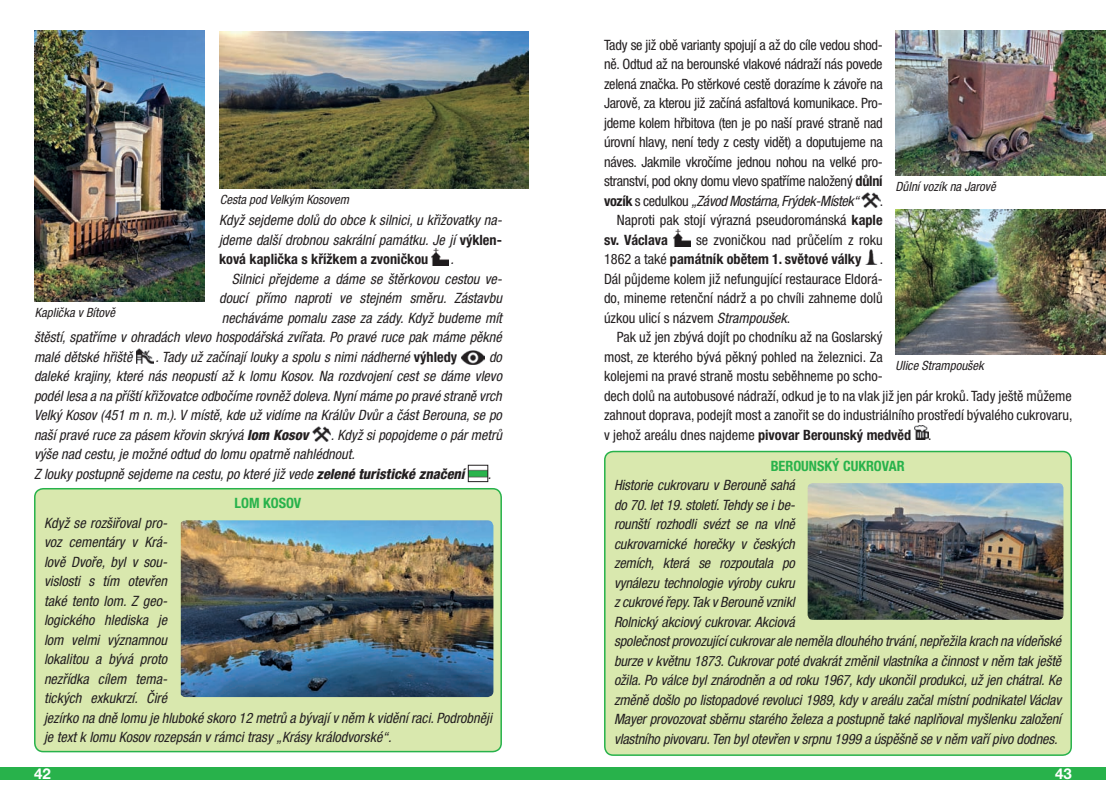
<style>
.page{position:relative;width:1106px;height:808px;background:#fff}
.page>*{position:absolute;margin:0;border:0;box-sizing:border-box;transform-origin:0 0}
.t1{font:700 15px "Helvetica Neue LT Pro";color:#fff}
.t2{font:italic condensed 14.25px/19.5px "Helvetica Neue LT Pro";color:#231f20}
.t3{font:condensed 14.25px/19.5px "Helvetica Neue LT Pro";color:#231f20;text-align:justify}
.t4{font:700 condensed 14.25px "Helvetica Neue LT Pro";color:#28b24b}
.t5{font:700 condensed 14.25px "Helvetica Neue LT Pro";letter-spacing:-.01em;color:#231f20}
.t6{font:italic condensed 12.75px "Helvetica Neue LT Pro";color:#231f20}
.s1{font-weight:700;font-style:normal}
.s2{font-weight:800}
.s3{font-weight:700}
.s4{font-style:italic}
</style>
<div class="page">
<div style="left:553px;top:767px;width:553px;height:13px;background:#28b24b"></div>
<div style="left:0;top:767px;width:553px;height:13px;background:#28b24b"></div>
<img style="left:861px;top:192px;width:19px;height:15px">
<img style="left:673px;top:229px;width:17px;height:17px">
<img style="left:865px;top:250px;width:13px;height:15px">
<img style="left:914px;top:425px;width:14px;height:15px">
<img style="left:432px;top:249px;width:17px;height:17px">
<img style="left:137px;top:349px;width:16px;height:14px">
<img style="left:461px;top:350px;width:23px;height:15px">
<img style="left:312px;top:426px;width:19px;height:15px">
<img style="left:470px;top:469px;width:16px;height:9px">
<div style="left:468px;top:465px;width:20px;height:17px;border:1px solid #231f20"></div>
<img style="left:34px;top:31px;width:170px;height:271px">
<img style="left:220px;top:31px;width:309px;height:157px">
<div style="left:35px;top:489px;width:466px;height:262px;background:#d9e8ae;border-radius:9px"></div>
<div style="left:34px;top:488px;width:468px;height:264px;border:2px solid #28b24b;border-radius:9px"></div>
<img style="left:181px;top:520px;width:312px;height:177px">
<img style="left:895px;top:31px;width:211px;height:144px">
<img style="left:895px;top:210px;width:211px;height:145px">
<div style="left:605px;top:451px;width:466px;height:304px;background:#d9e8ae;border-radius:9px"></div>
<div style="left:604px;top:451px;width:467px;height:305px;border:2px solid #28b24b;border-radius:9px"></div>
<img style="left:807px;top:483px;width:256px;height:137px">
<p class="t6" style="left:220px;top:192px;width:131px">Cesta pod Velkým Kosovem</p>
<p class="t2" style="left:219px;top:211px;width:284px;text-align:justify">Když sejdeme dolů do obce k silnici, u křižovatky na&shy;jdeme další drobnou sakrální památku. Je jí <span class="s1">výklen&shy;ková kaplička s křížkem a zvoničkou</span></p>
<p class="t2" style="left:450px;top:250px;width:5px">.</p>
<p class="t2" style="left:232px;top:269px;width:272px">Silnici přejdeme a dáme se štěrkovou cestou ve-</p>
<p class="t2" style="left:219px;top:289px;width:284px">doucí přímo naproti ve stejném směru. Zástavbu</p>
<p class="t2" style="left:222px;top:308px;width:282px">necháváme pomalu zase za zády. Když budeme mít</p>
<p class="t2" style="left:34px;top:328px;width:469px">štěstí, spatříme v ohradách vlevo hospodářská zvířata. Po pravé ruce pak máme pěkné</p>
<p class="t2" style="left:34px;top:347px;width:100px">malé dětské hřiště</p>
<p class="t2" style="left:156px;top:347px;width:303px">. Tady už začínají louky a spolu s nimi nádherné <span class="s1">výhledy</span></p>
<p class="t6" style="left:35px;top:305px;width:82px">Kaplička v Bítově</p>
<p class="t2" style="left:34px;top:347px;width:469px;text-align:justify;text-indent:455px">do daleké krajiny, které nás neopustí až k lomu Kosov. Na rozdvojení cest se dáme vlevo podél lesa a na příští křižovatce odbočíme rovněž doleva. Nyní máme po pravé straně vrch Velký Kosov (451 m n. m.). V místě, kde už vidíme na Králův Dvůr a část Berouna, se po naší pravé ruce za pásem křovin skrývá <span class="s2">lom Kosov</span></p>
<p class="t2" style="left:34px;top:425px;width:469px;text-indent:297px">. Když si popojdeme o pár metrů výše nad cestu, je možné odtud do lomu opatrně nahlédnout.<br>Z louky postupně sejdeme na cestu, po které již vede <span class="s2">zelené turistické značení</span></p>
<p class="t2" style="left:488px;top:464px;width:5px">.</p>
<p class="t4" style="left:234px;top:494px;width:68px">LOM KOSOV</p>
<p class="t2" style="left:44px;top:513px;width:449px">Když se rozšiřoval pro-<br>voz cementáry v Krá-<br>lově Dvoře, byl v sou-<br>vislosti s tím otevřen<br>také tento lom. Z geo-<br>logického hlediska je<br>lom velmi významnou<br>lokalitou a bývá proto<br>nezřídka cílem tema-<br>tických exkukrzí. Čiré<br>jezírko na dně lomu je hluboké skoro 12 metrů a bývají v něm k vidění raci. Podrobněji je text k lomu Kosov rozepsán v rámci trasy „Krásy králodvorské“.</p>
<p class="t3" style="left:604px;top:35px;width:280px">Tady se již obě varianty spojují a až do cíle vedou shod&shy;ně. Odtud až na berounské vlakové nádraží nás povede zelená značka. Po stěrkové cestě dorazíme k závoře na Jarově, za kterou již začíná asfaltová komunikace. Pro&shy;jdeme kolem hřbitova (ten je po naší pravé straně nad úrovní hlavy, není tedy z cesty vidět) a doputujeme na náves. Jakmile vkročíme jednou nohou na velké pro&shy;stranství, pod okny domu vlevo spatříme naložený <span class="s3">důlní vozík</span> s cedulkou <span class="s4">„Závod Mostárna, Frýdek-Místek“</span></p>
<p class="t3" style="left:879px;top:191px;width:5px">.</p>
<p class="t3" style="left:617px;top:210px;width:267px">Naproti pak stojí výrazná pseudorománská <span class="s3">kaple</span></p>
<p class="t5" style="left:604px;top:231px;width:65px">sv. Václava</p>
<p class="t6" style="left:895px;top:179px;width:102px">Důlní vozík na Jarově</p>
<p class="t3" style="left:604px;top:230px;width:280px;text-indent:92px">se zvoničkou nad průčelím z roku<br>1862 a také <span class="s3">památník obětem 1. světové války</span></p>
<p class="t3" style="left:604px;top:249px;width:281px;text-indent:276px">.<br>Dál půjdeme kolem již nefungující restaurace Eldorá&shy;do, mineme retenční nádrž a po chvíli zahneme dolů úzkou ulicí s názvem <span class="s4">Strampoušek</span>.</p>
<p class="t3" style="left:604px;top:327px;width:470px;text-align:left;text-indent:13px">Pak už jen zbývá dojít po chodníku až na Goslarský<br>most, ze kterého bývá pěkný pohled na železnici. Za<br>kolejemi na pravé straně mostu seběhneme po scho-<br>dech dolů na autobusové nádraží, odkud je to na vlak již jen pár kroků. Tady ještě můžeme zahnout doprava, podejít most a zanořit se do industriálního prostředí bývalého cukrovaru, v jehož areálu dnes najdeme <span class="s3">pivovar Berounský medvěd</span> .</p>
<p class="t6" style="left:895px;top:358px;width:90px">Ulice Strampoušek</p>
<p class="t4" style="left:770px;top:457px;width:134px">BEROUNSKÝ CUKROVAR</p>
<p class="t2" style="left:614px;top:476px;width:449px">Historie cukrovaru v Berouně sahá<br>do 70. let 19. století. Tehdy se i be-<br>rounští rozhodli svézt se na vlně<br>cukrovarnické horečky v českých<br>zemích, která se rozpoutala po<br>vynálezu technologie výroby cukru<br>z cukrové řepy. Tak v Berouně vznikl<br>Rolnický akciový cukrovar. Akciová<br>společnost provozující cukrovar ale neměla dlouhého trvání, nepřežila krach na vídeňské burze v květnu 1873. Cukrovar poté dvakrát změnil vlastníka a činnost v něm tak ještě ožila. Po válce byl znárodněn a od roku 1967, kdy ukončil produkci, už jen chátral. Ke změně došlo po listopadové revoluci 1989, kdy v areálu začal místní podnikatel Václav Mayer provozovat sběrnu starého železa a postupně také naplňoval myšlenku založení vlastního pivovaru. Ten byl otevřen v srpnu 1999 a úspěšně se v něm vaří pivo dodnes.</p>
<p class="t1" style="left:34px;top:765px;width:18px">42</p>
<p class="t1" style="left:1055px;top:765px;width:18px">43</p>
</div>
